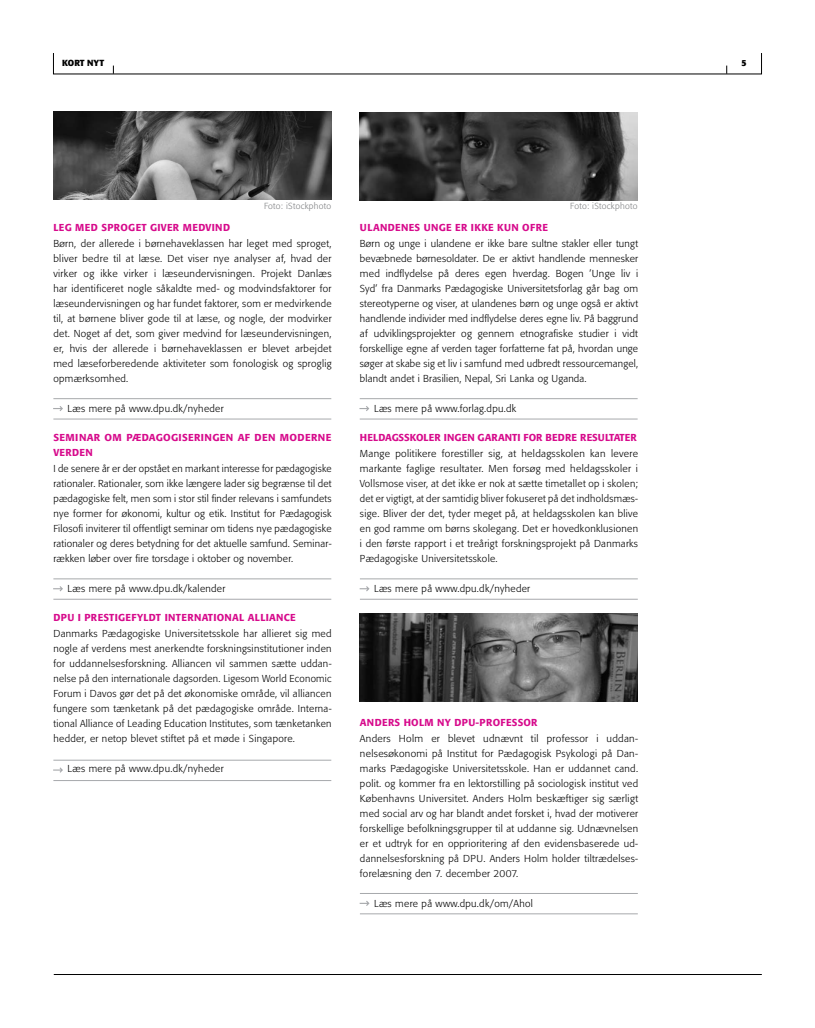
<style>
.page{position:relative;width:815px;height:1028px;background:#fff}
.page>*{position:absolute;margin:0;border:0;box-sizing:border-box;transform-origin:0 0}
.t1{font:300 10px/15px "Formata";letter-spacing:.03em;color:#000;text-align:justify}
.t2{font:500 10px "Formata";letter-spacing:.03em;color:#d70b8c}
.t3{font:300 8.75px "Formata";letter-spacing:.03em;color:#808284}
.t4{font:700 8.75px "Formata";color:#000}
</style>
<div class="page">
<svg style="left:53px;top:406px;width:10px;height:5px"></svg>
<hr style="left:53px;top:398px;width:278px;height:1px;background:#a7a9ac">
<hr style="left:53px;top:419px;width:278px;height:1px;background:#a7a9ac">
<hr style="left:54px;top:974px;width:708px;height:1px;background:#000">
<img style="left:360px;top:112px;width:278px;height:88px">
<svg style="left:53px;top:586px;width:10px;height:5px"></svg>
<hr style="left:53px;top:578px;width:278px;height:1px;background:#a7a9ac">
<hr style="left:53px;top:599px;width:278px;height:1px;background:#a7a9ac">
<svg style="left:53px;top:767px;width:10px;height:5px"></svg>
<hr style="left:53px;top:760px;width:278px;height:1px;background:#a7a9ac">
<hr style="left:53px;top:780px;width:278px;height:1px;background:#a7a9ac">
<svg style="left:359px;top:406px;width:10px;height:5px"></svg>
<hr style="left:360px;top:398px;width:278px;height:1px;background:#a7a9ac">
<hr style="left:360px;top:419px;width:278px;height:1px;background:#a7a9ac">
<img style="left:360px;top:613px;width:278px;height:88px">
<svg style="left:360px;top:586px;width:10px;height:5px"></svg>
<hr style="left:360px;top:578px;width:278px;height:1px;background:#a7a9ac">
<hr style="left:360px;top:599px;width:278px;height:1px;background:#a7a9ac">
<img style="left:53px;top:112px;width:278px;height:88px">
<svg style="left:360px;top:901px;width:10px;height:5px"></svg>
<hr style="left:360px;top:893px;width:278px;height:1px;background:#a7a9ac">
<hr style="left:360px;top:913px;width:278px;height:1px;background:#a7a9ac">
<p class="t4" style="left:62px;top:58px;width:42px">KO RT NYT</p>
<p class="t3" style="left:264px;top:201px;width:69px">Foto: iStockphoto</p>
<p class="t3" style="left:570px;top:200px;width:69px">Foto: iStockphoto</p>
<p class="t2" style="left:53px;top:221px;width:31px">LEG MED</p>
<p class="t2" style="left:101px;top:221px;width:8px">SPROGET</p>
<p class="t2" style="left:150px;top:221px;width:7px">GIVER</p>
<p class="t2" style="left:183px;top:221px;width:8px">MEDVIND</p>
<p class="t1" style="left:53px;top:236px;width:280px">Børn, der allerede i børnehaveklassen har leget med sproget, bliver bedre til at læse. Det viser nye analyser af, hvad der virker og ikke virker i læseundervisningen. Projekt Danlæs har identificeret nogle såkaldte med- og modvindsfaktorer for læseundervisningen og har fundet faktorer, som er medvirkende til, at børnene bliver gode til at læse, og nogle, der modvirker det. Noget af det, som giver medvind for læseundervisningen, er, hvis der allerede i børnehaveklassen er blevet arbejdet med læseforberedende aktiviteter som fonologisk og sproglig opmærksomhed.</p>
<p class="t1" style="left:68px;top:401px;width:158px">Læs mere på www.dpu.dk/nyheder</p>
<p class="t2" style="left:53px;top:431px;width:14px">SEMINAR</p>
<p class="t2" style="left:105px;top:431px;width:10px">OM</p>
<p class="t2" style="left:126px;top:431px;width:14px">PÆDAGOGISERINGEN</p>
<p class="t2" style="left:238px;top:431px;width:25px">AF DEN</p>
<p class="t2" style="left:280px;top:431px;width:9px">MODERNE</p>
<p class="t2" style="left:53px;top:446px;width:8px">VERDEN</p>
<p class="t1" style="left:53px;top:461px;width:280px">I de senere år er der opstået en markant interesse for pædagogiske rationaler. Rationaler, som ikke længere lader sig begrænse til det pædagogiske felt, men som i stor stil finder relevans i samfundets nye former for økonomi, kultur og etik. Institut for Pædagogisk Filosofi inviterer til offentligt seminar om tidens nye pædagogiske rationaler og deres betydning for det aktuelle samfund. Seminar&shy;rækken løber over fire torsdage i oktober og november.</p>
<p class="t1" style="left:68px;top:581px;width:159px">Læs mere på www.dpu.dk/kalender</p>
<p class="t2" style="left:53px;top:611px;width:38px">DPU I PRESTIGE</p>
<p class="t2" style="left:131px;top:611px;width:19px">FYLDT</p>
<p class="t2" style="left:165px;top:611px;width:8px">INTERNATIONAL</p>
<p class="t2" style="left:248px;top:611px;width:7px">ALLIAN</p>
<p class="t2" style="left:284px;top:611px;width:12px">CE</p>
<p class="t1" style="left:53px;top:626px;width:280px">Danmarks Pædagogiske Universitetsskole har allieret sig med nogle af verdens mest anerkendte forskningsinstitutioner inden for uddannelsesforskning. Alliancen vil sammen sætte uddan&shy;nelse på den internationale dagsorden. Ligesom World Economic Forum i Davos gør det på det økonomiske område, vil alliancen fungere som tænketank på det pædagogiske område. Interna&shy;tional Alliance of Leading Education Institutes, som tænketanken hedder, er netop blevet stiftet på et møde i Singapore.</p>
<p class="t1" style="left:68px;top:761px;width:158px">Læs mere på www.dpu.dk/nyheder</p>
<p class="t2" style="left:360px;top:221px;width:15px">ULANDENES</p>
<p class="t2" style="left:424px;top:221px;width:8px">UNGE</p>
<p class="t2" style="left:455px;top:221px;width:23px">ER IKKE</p>
<p class="t2" style="left:497px;top:221px;width:8px">KUN</p>
<p class="t2" style="left:522px;top:221px;width:21px">OFRE</p>
<p class="t1" style="left:360px;top:236px;width:280px">Børn og unge i ulandene er ikke bare sultne stakler eller tungt bevæbnede børnesoldater. De er aktivt handlende mennesker med indflydelse på deres egen hverdag. Bogen ’Unge liv i Syd’ fra Danmarks Pædagogiske Universitetsforlag går bag om stereotyperne og viser, at ulandenes børn og unge også er aktivt handlende individer med indflydelse deres egne liv. På baggrund af udviklingsprojekter og gennem etnografiske studier i vidt forskellige egne af verden tager forfatterne fat på, hvordan unge søger at skabe sig et liv i samfund med udbredt ressourcemangel, blandt andet i Brasilien, Nepal, Sri Lanka og Uganda.</p>
<p class="t1" style="left:374px;top:401px;width:144px">Læs mere på www.forlag.dpu.dk</p>
<p class="t2" style="left:360px;top:431px;width:15px">HELDAGSSKOLER</p>
<p class="t2" style="left:444px;top:431px;width:7px">INGEN</p>
<p class="t2" style="left:478px;top:431px;width:7px">GARANTI</p>
<p class="t2" style="left:523px;top:431px;width:30px">FOR BEDRE</p>
<p class="t2" style="left:580px;top:431px;width:7px">RESULTATER</p>
<p class="t1" style="left:360px;top:446px;width:280px">Mange politikere forestiller sig, at heldagsskolen kan levere markante faglige resultater. Men forsøg med heldagsskoler i Vollsmose viser, at det ikke er nok at sætte timetallet op i skolen; det er vigtigt, at der samtidig bliver fokuseret på det indholdsmæs&shy;sige. Bliver der det, tyder meget på, at heldagsskolen kan blive en god ramme om børns skolegang. Det er hovedkonklusionen i den første rapport i et treårigt forskningsprojekt på Danmarks Pædagogiske Universitetsskole.</p>
<p class="t1" style="left:374px;top:581px;width:158px">Læs mere på www.dpu.dk/nyheder</p>
<p class="t2" style="left:360px;top:716px;width:15px">ANDERS</p>
<p class="t2" style="left:404px;top:716px;width:16px">HOLM</p>
<p class="t2" style="left:437px;top:716px;width:50px">NY DPU-PRO</p>
<p class="t2" style="left:501px;top:716px;width:13px">FESSOR</p>
<p class="t1" style="left:360px;top:731px;width:280px">Anders Holm er blevet udnævnt til professor i uddan&shy;nelsesøkonomi på Institut for Pædagogisk Psykologi på Dan&shy;marks Pædagogiske Universitetsskole. Han er uddannet cand. polit. og kommer fra en lektorstilling på sociologisk institut ved Københavns Universitet. Anders Holm beskæftiger sig særligt med social arv og har blandt andet forsket i, hvad der motiverer forskellige befolkningsgrupper til at uddanne sig. Udnævnelsen er et udtryk for en opprioritering af den evidensbaserede ud&shy;dannelsesforskning på DPU. Anders Holm holder tiltrædelses&shy;forelæsning den 7. december 2007.</p>
<p class="t1" style="left:374px;top:896px;width:160px">Læs mere på www.dpu.dk/om/Ahol</p>
</div>
